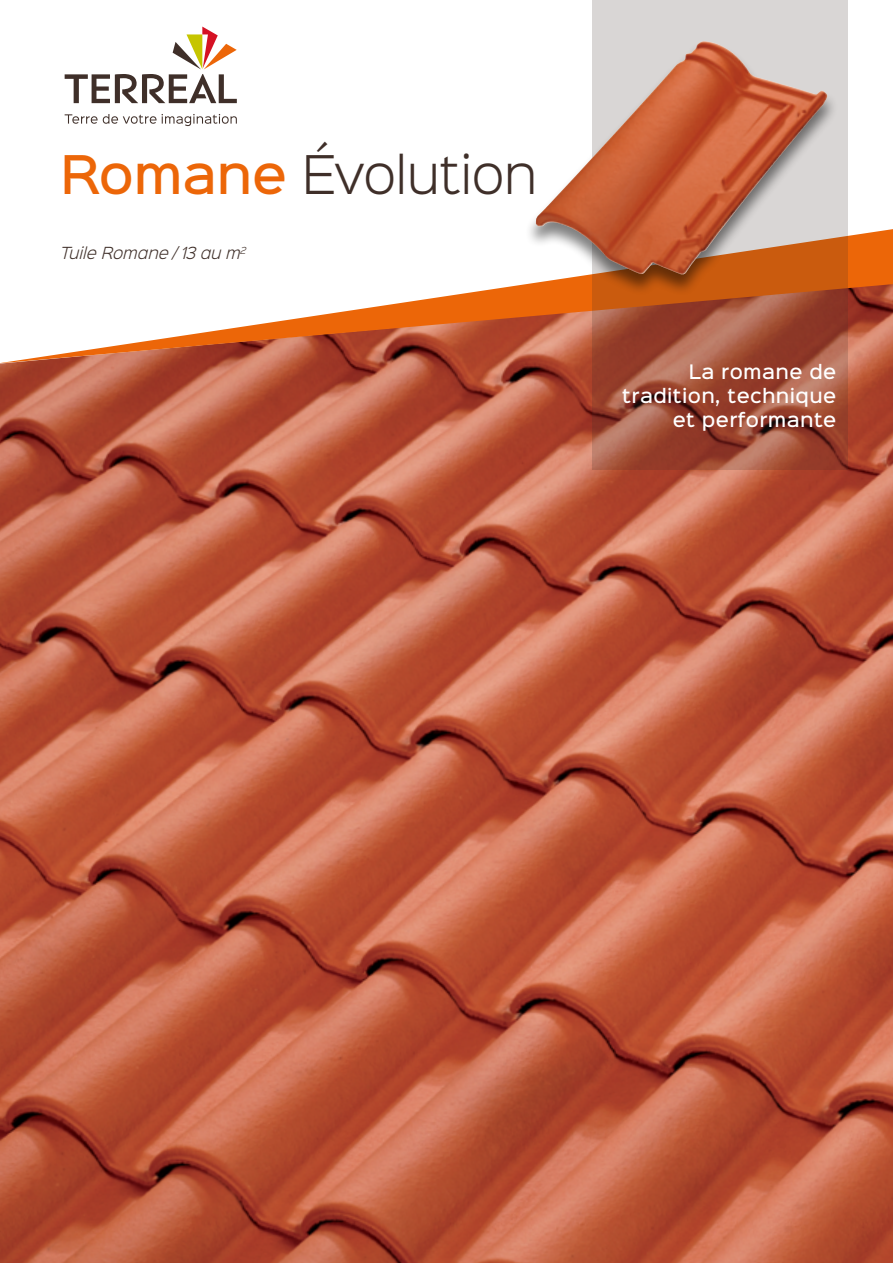
<style>
.page{position:relative;width:893px;height:1263px;background:#fff}
.page>*{position:absolute;margin:0;border:0;box-sizing:border-box;transform-origin:0 0}
.t1{font:300 48px "Sinkin Sans 300";letter-spacing:-.015em;color:#3f2f29}
.t2{font:500 18px/24px "Sinkin Sans 500";letter-spacing:.02em;color:#fff;text-align:right}
.t3{font:italic 300 15px "Sinkin Sans 300";letter-spacing:.005em;color:#3f2f29}
.s1{font-family:"Sinkin Sans 500";font-weight:500;color:#ec6608}
</style>
<div class="page">
<svg style="left:65px;top:27px;width:172px;height:76px"></svg>
<svg style="left:65px;top:114px;width:172px;height:12px"></svg>
<img style="left:0;top:363px;width:893px;height:900px">
<svg style="left:1px;top:229px;width:892px;height:134px"></svg>
<svg style="left:592px;top:0;width:255px;height:470px;background:#aa6a59"></svg>
<div style="left:525px;top:40px;width:313px;height:257px;background:#000;opacity:.5"></div>
<img style="left:535px;top:41px;width:294px;height:234px">
<h1 class="t1" style="left:60px;top:136px;width:479px"><span class="s1">Romane</span> Évolution</h1>
<p class="t3" style="left:60px;top:241px;width:187px">Tuile Romane / 13 au m<sup>2</sup></p>
<p class="t2" style="left:622px;top:359px;width:216px">La romane de tradition, technique et performante</p>
</div>
